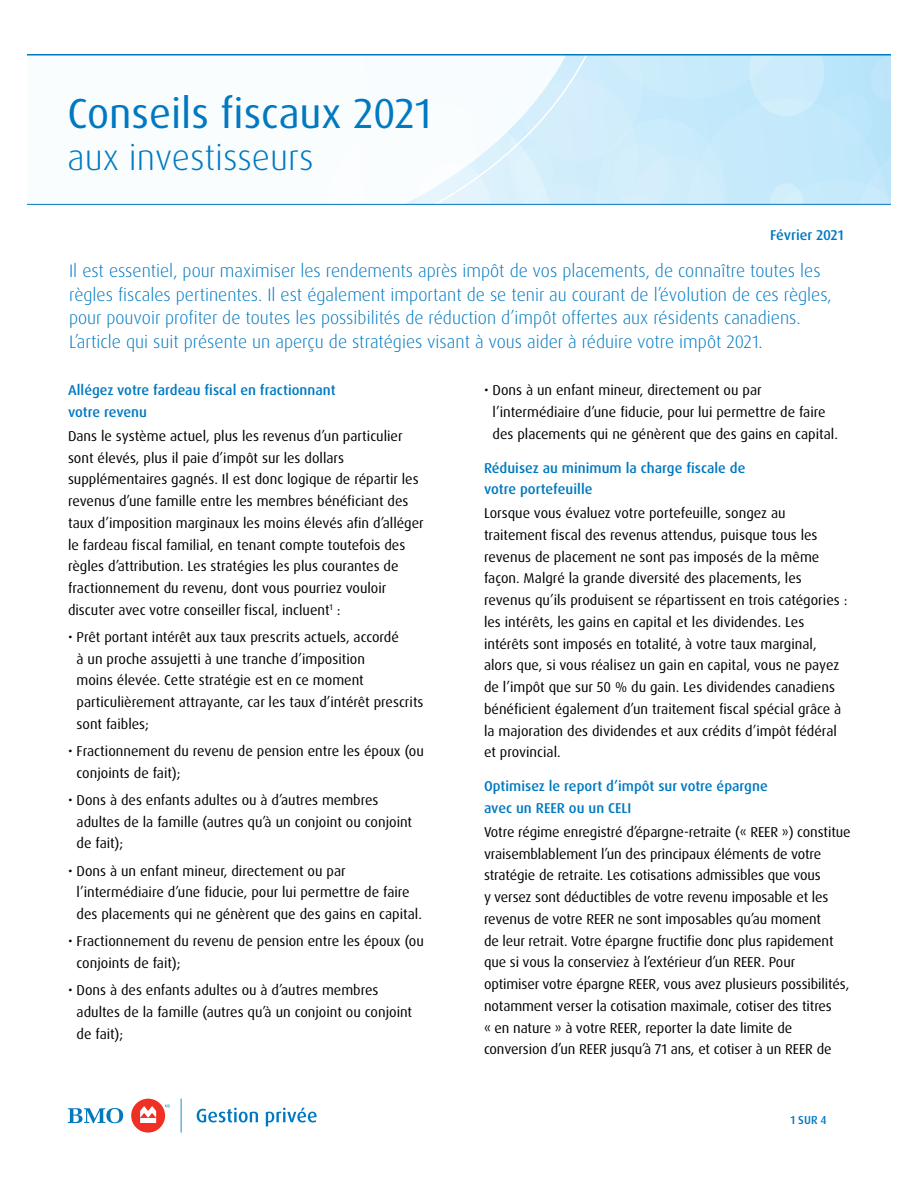
<style>
.page{position:relative;width:918px;height:1188px;background:#fff}
.page>*{position:absolute;margin:0;border:0;box-sizing:border-box;transform-origin:0 0}
.t1{font:42px "Dax Pro";color:#0079c1}
.t2{font:300 36px "Dax Pro";color:#0079c1}
.Sub-title{font:300 18px/23.5px "Dax Pro";color:#0079c1}
.Body_Copy{font:14.25px/21.8px "Dax Pro";color:#000}
.Body_Sub-heading{font:500 14.25px/21.8px "Dax Pro";color:#0079c1}
.Heading_level_2{font:500 14.25px "Dax Pro";color:#0079c1}
.t3{font:500 11.55px "Dax Pro";color:#0079c1}
</style>
<div class="page">
<div style="left:131px;top:1099px;width:34px;height:34px;background:#ee3124;border-radius:50%"></div>
<svg style="left:140px;top:1106px;width:16px;height:17px"></svg>
<svg style="left:197px;top:1108px;width:61px;height:15px"></svg>
<svg style="left:266px;top:1108px;width:51px;height:18px"></svg>
<svg style="left:181px;top:1099px;width:1px;height:34px"></svg>
<svg style="left:68px;top:1108px;width:55px;height:15px"></svg>
<svg style="left:597px;top:56px;width:294px;height:148px;background:#c7eafa"></svg>
<svg style="left:27px;top:56px;width:570px;height:148px"></svg>
<hr style="left:27px;top:54px;width:864px;height:2px;background:#0079c1">
<hr style="left:27px;top:204px;width:864px;height:1px;background:#0079c1">
<h1 class="t1" style="left:68px;top:86px;width:366px">Conseils fiscaux 2021</h1>
<h1 class="t2" style="left:68px;top:134px;width:248px">aux investisseurs</h1>
<h2 class="Heading_level_2" style="left:770px;top:225px;width:75px">Février 2021</h2>
<h3 class="Sub-title" style="left:69px;top:259px;width:764px">Il est essentiel, pour maximiser les rendements après impôt de vos placements, de connaître toutes les règles fiscales pertinentes. Il est également important de se tenir au courant de l’évolution de ces règles, pour pouvoir profiter de toutes les possibilités de réduction d’impôt offertes aux résidents canadiens.<br>L’article qui suit présente un aperçu de stratégies visant à vous aider à réduire votre impôt 2021.</h3>
<p class="Body_Sub-heading" style="left:68px;top:379px;width:269px">Allégez votre fardeau fiscal en fractionnant votre revenu</p>
<p class="Body_Copy" style="left:68px;top:425px;width:357px">Dans le système actuel, plus les revenus d’un particulier sont élevés, plus il paie d’impôt sur les dollars supplémentaires gagnés. Il est donc logique de répartir les revenus d’une famille entre les membres bénéficiant des taux d’imposition marginaux les moins élevés afin d’alléger le fardeau fiscal familial, en tenant compte toutefois des règles d’attribution. Les stratégies les plus courantes de fractionnement du revenu, dont vous pourriez vouloir discuter avec votre conseiller fiscal, incluent<sup>1</sup> :</p>
<p class="Body_Copy" style="left:77px;top:626px;width:348px;text-indent:-9px">• Prêt portant intérêt aux taux prescrits actuels, accordé<br>à un proche assujetti à une tranche d’imposition<br>moins élevée. Cette stratégie est en ce moment particulièrement attrayante, car les taux d’intérêt prescrits sont faibles;</p>
<p class="Body_Copy" style="left:77px;top:740px;width:349px;text-indent:-9px">• Fractionnement du revenu de pension entre les époux (ou conjoints de fait);</p>
<p class="Body_Copy" style="left:77px;top:789px;width:337px;text-indent:-9px">• Dons à des enfants adultes ou à d’autres membres adultes de la famille (autres qu’à un conjoint ou conjoint de fait);</p>
<p class="Body_Copy" style="left:77px;top:860px;width:347px;text-indent:-9px">• Dons à un enfant mineur, directement ou par l’intermédiaire d’une fiducie, pour lui permettre de faire des placements qui ne génèrent que des gains en capital.</p>
<p class="Body_Copy" style="left:77px;top:931px;width:349px;text-indent:-9px">• Fractionnement du revenu de pension entre les époux (ou conjoints de fait);</p>
<p class="Body_Copy" style="left:77px;top:979px;width:337px;text-indent:-9px">• Dons à des enfants adultes ou à d’autres membres adultes de la famille (autres qu’à un conjoint ou conjoint de fait);</p>
<p class="Body_Copy" style="left:493px;top:379px;width:347px;text-indent:-9px">• Dons à un enfant mineur, directement ou par l’intermédiaire d’une fiducie, pour lui permettre de faire des placements qui ne génèrent que des gains en capital.</p>
<p class="Body_Sub-heading" style="left:484px;top:457px;width:263px">Réduisez au minimum la charge fiscale de votre portefeuille</p>
<p class="Body_Copy" style="left:484px;top:502px;width:365px">Lorsque vous évaluez votre portefeuille, songez au traitement fiscal des revenus attendus, puisque tous les revenus de placement ne sont pas imposés de la même façon. Malgré la grande diversité des placements, les revenus qu’ils produisent se répartissent en trois catégories : les intérêts, les gains en capital et les dividendes. Les intérêts sont imposés en totalité, à votre taux marginal, alors que, si vous réalisez un gain en capital, vous ne payez de l’impôt que sur 50 % du gain. Les dividendes canadiens bénéficient également d’un traitement fiscal spécial grâce à la majoration des dividendes et aux crédits d’impôt fédéral et provincial.</p>
<p class="Body_Sub-heading" style="left:484px;top:776px;width:285px">Optimisez le report d’impôt sur votre épargne avec un REER ou un CELI</p>
<p class="Body_Copy" style="left:484px;top:821px;width:368px">Votre régime enregistré d’épargne-retraite (« REER ») constitue vraisemblablement l’un des principaux éléments de votre stratégie de retraite. Les cotisations admissibles que vous<br>y versez sont déductibles de votre revenu imposable et les revenus de votre REER ne sont imposables qu’au moment<br>de leur retrait. Votre épargne fructifie donc plus rapidement que si vous la conserviez à l’extérieur d’un REER. Pour optimiser votre épargne REER, vous avez plusieurs possibilités, notamment verser la cotisation maximale, cotiser des titres<br>« en nature » à votre REER, reporter la date limite de conversion d’un REER jusqu’à 71 ans, et cotiser à un REER de</p>
<p class="t3" style="left:791px;top:1112px;width:38px">1 SUR 4</p>
</div>
